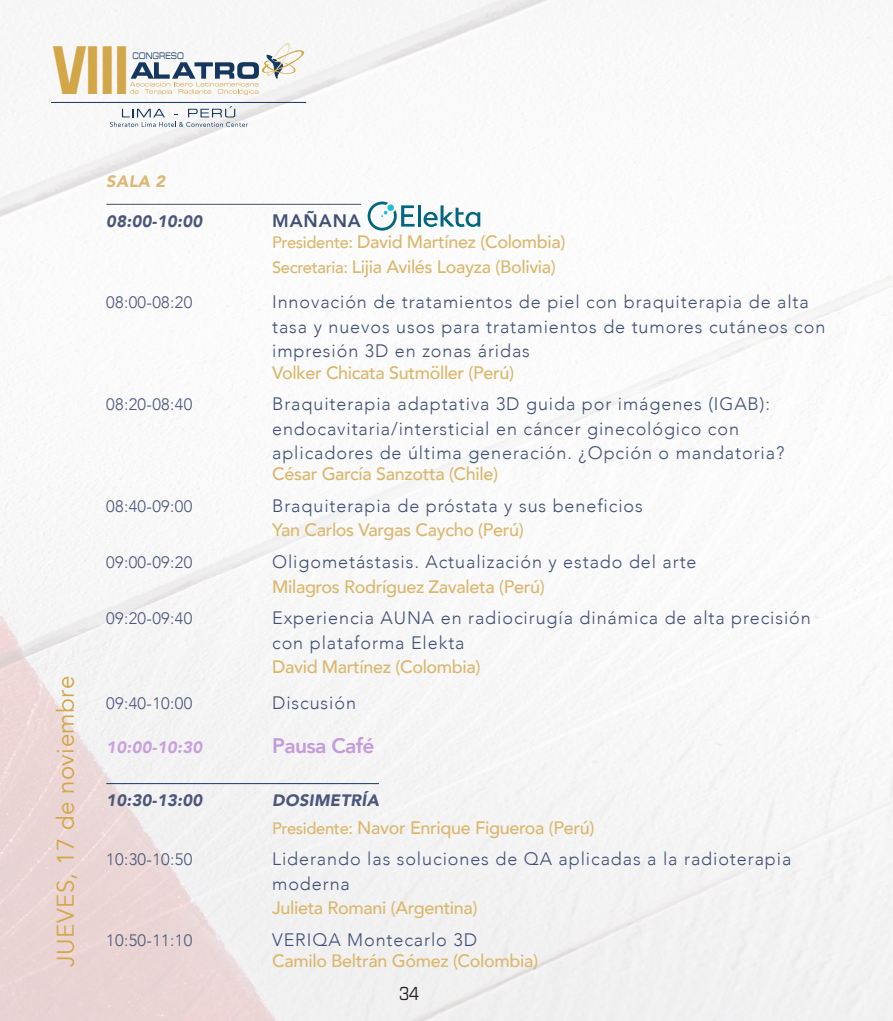
<style>
.page{position:relative;width:893px;height:1021px;background:#fff}
.page>*{position:absolute;margin:0;border:0;box-sizing:border-box;transform-origin:0 0}
.t1{font:700 63.6px "Eurostile LT Std";color:#d3a647;scale:.7 1}
.t2{font:24px "Avenir";letter-spacing:.02em;color:#d3a647}
.t3{font:800 21px "Avenir";letter-spacing:-.03em;color:#c59bda}
.t4{font:300 18px/24.3px "Avenir";letter-spacing:.05em;color:#3f5075}
.t5{font:500 18px/21.3px "Avenir";letter-spacing:-.02em;color:#dbb76c}
.t6{font:condensed 18px "Eurostile LT Std";color:#231f20}
.t7{font:300 16.5px "Avenir";letter-spacing:.02em;color:#4a577a}
.t8{font:italic 900 16.5px "Avenir";letter-spacing:.02em;color:#4a577a}
.t9{font:italic 900 16.5px "Avenir";letter-spacing:.02em;color:#c9a0dc}
.t10{font:italic 900 16.5px "Avenir";color:#dcb873}
.t11{font:9px "Eurostile LT Std Ex 2";color:#13375f;scale:.7 1}
.s1{font-weight:800;color:#3f5075}
.s2{font-size:16.5px}
.s3{font-weight:500;color:#dbb76c}
</style>
<div class="page">
<img style="left:0;top:0;width:893px;height:1020px">
<svg style="left:110px;top:106px;width:138px;height:21px"></svg>
<svg style="left:130px;top:39px;width:180px;height:56px"></svg>
<hr style="left:51px;top:102px;width:255px;height:1px;background:#13375f">
<hr style="left:106px;top:204px;width:255px;height:1px;background:#3f5075">
<hr style="left:106px;top:783px;width:273px;height:1px;background:#123760">
<hr style="left:418px;top:205px;width:3px;height:21px;background:#00667d">
<svg style="left:424px;top:205px;width:56px;height:22px"></svg>
<svg style="left:368px;top:201px;width:47px;height:29px"></svg>
<div style="left:387px;top:204px;width:7px;height:7px;background:#1cbed2;border-radius:50%"></div>
<h1 class="t1" style="left:54px;top:31px;width:109px">VIII</h1>
<p class="t11" style="left:132px;top:50px;width:75px">CONGRESO</p>
<p class="t2" style="left:51px;top:966px;width:292px;rotate:-90deg">JUEVES, 17 de noviembre</p>
<p class="t10" style="left:106px;top:167px;width:61px">SALA 2</p>
<p class="t8" style="left:106px;top:207px;width:98px">08:00-10:00</p>
<p class="t5" style="left:272px;top:209px;width:295px"><span class="s1">MAÑANA<br></span><span class="s2">Presidente:</span> David Martínez (Colombia)</p>
<p class="t5" style="left:272px;top:255px;width:285px"><span class="s2">Secretaria:</span> Lijia Avilés Loayza (Bolivia)</p>
<p class="t7" style="left:106px;top:293px;width:88px">08:00-08:20</p>
<p class="t4" style="left:272px;top:290px;width:555px">Innovación de tratamientos de piel con braquiterapia de alta tasa y nuevos usos para tratamientos de tumores cutáneos con impresión 3D en zonas áridas</p>
<p class="t5" style="left:272px;top:361px;width:243px">Volker Chicata Sutmöller (Perú)</p>
<p class="t7" style="left:106px;top:395px;width:88px">08:20-08:40</p>
<p class="t4" style="left:272px;top:392px;width:514px">Braquiterapia adaptativa 3D guida por imágenes (IGAB): endocavitaria/intersticial en cáncer ginecológico con aplicadores de última generación. ¿Opción o mandatoria?</p>
<p class="t5" style="left:272px;top:462px;width:228px">César García Sanzotta (Chile)</p>
<p class="t7" style="left:106px;top:496px;width:88px">08:40-09:00</p>
<p class="t4" style="left:272px;top:494px;width:372px">Braquiterapia de próstata y sus beneficios<br><span class="s3">Yan Carlos Vargas Caycho (Perú)</span></p>
<p class="t7" style="left:106px;top:552px;width:88px">09:00-09:20</p>
<p class="t4" style="left:272px;top:550px;width:426px">Oligometástasis. Actualización y estado del arte<br><span class="s3">Milagros Rodríguez Zavaleta (Perú)</span></p>
<p class="t7" style="left:106px;top:608px;width:88px">09:20-09:40</p>
<p class="t4" style="left:272px;top:606px;width:540px">Experiencia AUNA en radiocirugía dinámica de alta precisión con plataforma Elekta<br><span class="s3">David Martínez (Colombia)</span></p>
<p class="t7" style="left:106px;top:693px;width:88px">09:40-10:00</p>
<p class="t4" style="left:272px;top:690px;width:85px">Discusión</p>
<p class="t9" style="left:106px;top:733px;width:98px">10:00-10:30</p>
<p class="t3" style="left:272px;top:729px;width:104px">Pausa Café</p>
<p class="t8" style="left:106px;top:786px;width:98px">10:30-13:00</p>
<p class="t8" style="left:272px;top:786px;width:108px">DOSIMETRÍA</p>
<p class="t5" style="left:272px;top:815px;width:324px"><span class="s2">Presidente:</span> Navor Enrique Figueroa (Perú)</p>
<p class="t7" style="left:106px;top:849px;width:88px">10:30-10:50</p>
<p class="t4" style="left:272px;top:846px;width:521px">Liderando las soluciones de QA aplicadas a la radioterapia moderna<br><span class="s3">Julieta Romani (Argentina)</span></p>
<p class="t7" style="left:106px;top:930px;width:88px">10:50-11:10</p>
<p class="t4" style="left:272px;top:927px;width:206px">VERIQA Montecarlo 3D</p>
<p class="t5" style="left:272px;top:949px;width:267px">Camilo Beltrán Gómez (Colombia)</p>
<p class="t6" style="left:399px;top:983px;width:22px">34</p>
</div>
